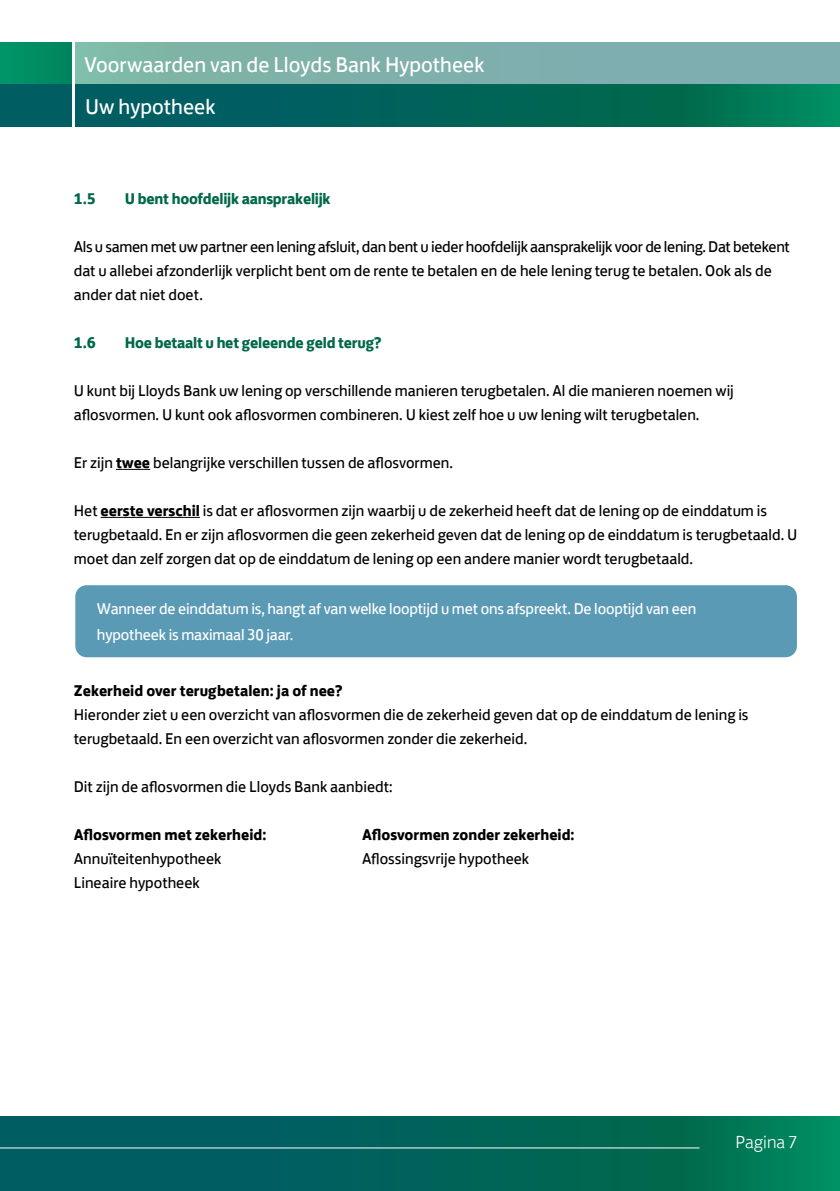
<style>
.page{position:relative;width:840px;height:1191px;background:#fff}
.page>*{position:absolute;margin:0;border:0;box-sizing:border-box;transform-origin:0 0}
.t1{font:22px/42px "Lloyds Bank Jack";color:#fff}
.t2{font:300 18px "Lloyds Bank Jack";color:#fff}
.t3{font:16px/24px "Lloyds Bank Jack";color:#000}
.t4{font:16px/26px "Lloyds Bank Jack";letter-spacing:-.01em;color:#fff}
.t5{font:700 16px "Lloyds Bank Jack";color:#000}
.t6{font:700 16px "Lloyds Bank Jack";letter-spacing:-.015em;color:#00684a}
.s1{font-weight:700}
</style>
<div class="page">
<svg style="left:0;top:1116px;width:839px;height:75px"></svg>
<hr style="left:0;top:1147px;width:699px;height:1px;background:#fff">
<div style="left:0;top:43px;width:839px;height:41px;background:#008d63"></div>
<div style="left:74px;top:43px;width:765px;height:41px;background:#7fb0ac"></div>
<hr style="left:73px;top:42px;width:2px;height:42px;background:#fff">
<svg style="left:0;top:84px;width:839px;height:42px"></svg>
<hr style="left:73px;top:84px;width:2px;height:42px;background:#fff">
<hr style="left:116px;top:469px;width:34px;height:1px;background:#000">
<hr style="left:101px;top:517px;width:99px;height:1px;background:#000">
<div style="left:75px;top:585px;width:721px;height:72px;background:#5b9ab5;border-radius:11px"></div>
<h1 class="t1" style="left:84px;top:41px;width:401px">Voorwaarden van de Lloyds Bank Hypotheek<br>Uw hypotheek</h1>
<p class="t6" style="left:74px;top:185px;width:24px">1.5</p>
<p class="t6" style="left:125px;top:185px;width:207px">U bent hoofdelijk aansprakelijk</p>
<p class="t3" style="left:74px;top:233px;width:717px">Als u samen met uw partner een lening afsluit, dan bent u ieder hoofdelijk aansprakelijk voor de lening. Dat betekent dat u allebei afzonderlijk verplicht bent om de rente te betalen en de hele lening terug te betalen. Ook als de ander dat niet doet.</p>
<p class="t6" style="left:74px;top:329px;width:24px">1.6</p>
<p class="t6" style="left:125px;top:329px;width:258px">Hoe betaalt u het geleende geld terug?</p>
<p class="t3" style="left:74px;top:377px;width:661px">U kunt bij Lloyds Bank uw lening op verschillende manieren terugbetalen. Al die manieren noemen wij aflosvormen. U kunt ook aflosvormen combineren. U kiest zelf hoe u uw lening wilt terugbetalen.</p>
<p class="t3" style="left:74px;top:449px;width:380px">Er zijn <span class="s1">twee</span> belangrijke verschillen tussen de aflosvormen.</p>
<p class="t3" style="left:74px;top:497px;width:724px">Het <span class="s1">eerste verschil</span> is dat er aflosvormen zijn waarbij u de zekerheid heeft dat de lening op de einddatum is terugbetaald. En er zijn aflosvormen die geen zekerheid geven dat de lening op de einddatum is terugbetaald. U moet dan zelf zorgen dat op de einddatum de lening op een andere manier wordt terugbetaald.</p>
<p class="t4" style="left:97px;top:594px;width:600px">Wanneer de einddatum is, hangt af van welke looptijd u met ons afspreekt. De looptijd van een hypotheek is maximaal 30 jaar.</p>
<p class="t5" style="left:74px;top:677px;width:270px">Zekerheid over terugbetalen: ja of nee?</p>
<p class="t3" style="left:74px;top:701px;width:676px">Hieronder ziet u een overzicht van aflosvormen die de zekerheid geven dat op de einddatum de lening is terugbetaald. En een overzicht van aflosvormen zonder die zekerheid.</p>
<p class="t3" style="left:74px;top:773px;width:320px">Dit zijn de aflosvormen die Lloyds Bank aanbiedt:</p>
<p class="t5" style="left:74px;top:821px;width:194px">Aflosvormen met zekerheid:</p>
<p class="t5" style="left:362px;top:821px;width:214px">Aflosvormen zonder zekerheid:</p>
<p class="t3" style="left:74px;top:845px;width:149px">Annuïteitenhypotheek</p>
<p class="t3" style="left:362px;top:845px;width:168px">Aflossingsvrije hypotheek</p>
<p class="t3" style="left:74px;top:869px;width:127px">Lineaire hypotheek</p>
<p class="t2" style="left:735px;top:1127px;width:63px">Pagina 7</p>
</div>
